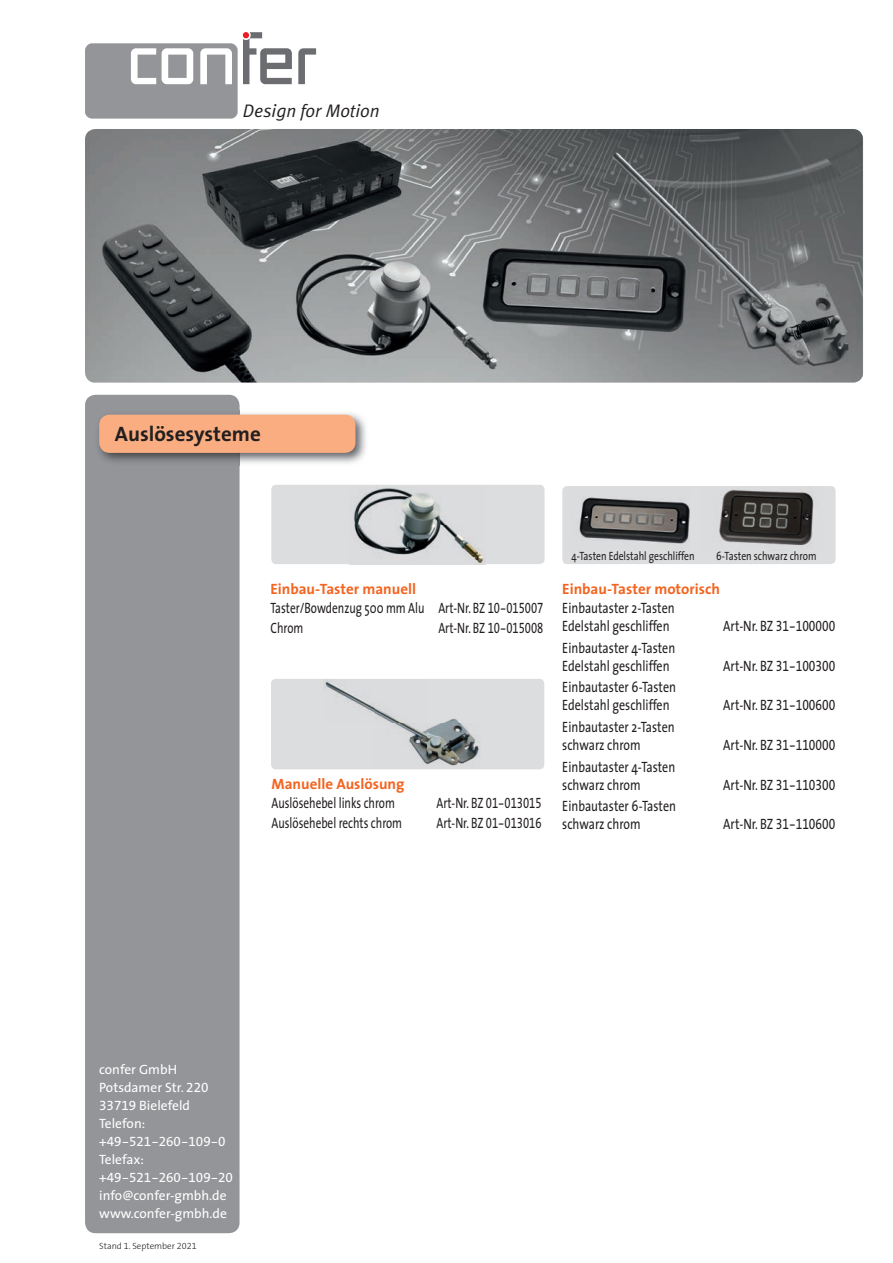
<style>
.page{position:relative;width:893px;height:1263px;background:#fff}
.page>*{position:absolute;margin:0;border:0;box-sizing:border-box;transform-origin:0 0}
.t1{font:700 21px "The Sans";color:#231f20}
.t2{font:italic 18.15px "Meta Normal LF";color:#231f20}
.t3{font:15px/18px "The Sans";color:#231f20;scale:.8 1}
.t4{font:15px/19.5px "The Sans";color:#231f20;scale:.75 1}
.t5{font:700 15px "The Sans";color:#f36421}
.t6{font:13.5px/18px "The Sans";color:#fff}
.t7{font:13.5px "The Sans Expert";color:#fff}
.t8{font:12px "The Sans";color:#231f20;scale:.8 1}
.t9{font:300 9px "The Sans";color:#231f20}
.s1{font-weight:700;color:#f36421}
.s2{font-family:"The Sans Expert"}
.s3{font-family:"The Sans"}
.s4{font-family:"The Sans Light Expert";font-weight:400}
</style>
<div class="page">
<svg style="left:85px;top:129px;width:778px;height:254px;background:#76787a"></svg>
<img style="left:85px;top:129px;width:11px;height:253px">
<img style="left:603px;top:129px;width:260px;height:253px">
<div style="left:85px;top:395px;width:155px;height:838px;background:#939598;border-radius:11px"></div>
<img style="left:99px;top:413px;width:267px;height:51px">
<div style="left:99px;top:415px;width:256px;height:38px;background:#f9ad80;border-radius:11px"></div>
<svg style="left:298px;top:48px;width:18px;height:36px"></svg>
<svg style="left:85px;top:32px;width:207px;height:87px"></svg>
<div style="left:271px;top:485px;width:274px;height:79px;background:#dcdddf;border-radius:5px"></div>
<div style="left:562px;top:486px;width:274px;height:78px;background:#dcdddf;border-radius:5px"></div>
<div style="left:271px;top:679px;width:273px;height:90px;background:#dcdddf;border-radius:5px"></div>
<img style="left:349px;top:488px;width:136px;height:77px">
<img style="left:580px;top:497px;width:110px;height:21px">
<img style="left:576px;top:518px;width:237px;height:27px">
<img style="left:701px;top:489px;width:113px;height:30px">
<img style="left:691px;top:518px;width:10px;height:27px">
<img style="left:325px;top:681px;width:154px;height:85px">
<p class="t2" style="left:243px;top:101px;width:138px">Design for Motion</p>
<h1 class="t1" style="left:115px;top:417px;width:147px">Auslösesysteme</h1>
<p class="t4" style="left:270px;top:578px;width:366px"><span class="s1">Einbau-Taster manuell<br></span>Taster/Bowdenzug 500 mm Alu Art-Nr. BZ <span class="s2">10-015007<br></span>Chrom</p>
<p class="t4" style="left:438px;top:617px;width:142px">Art-Nr. BZ <span class="s2">10-015008</span></p>
<p class="t5" style="left:272px;top:771px;width:134px">Manuelle Auslösung</p>
<p class="t4" style="left:272px;top:793px;width:166px">Auslösehebel links chrom</p>
<p class="t4" style="left:436px;top:793px;width:142px">Art-Nr. BZ <span class="s2">01-013015</span></p>
<p class="t4" style="left:272px;top:812px;width:176px">Auslösehebel rechts chrom</p>
<p class="t4" style="left:436px;top:812px;width:142px">Art-Nr. BZ <span class="s2">01-013016</span></p>
<p class="t8" style="left:571px;top:546px;width:155px">4-Tasten Edelstahl geschliffen</p>
<p class="t8" style="left:716px;top:546px;width:127px">6-Tasten schwarz chrom</p>
<p class="t5" style="left:562px;top:576px;width:159px">Einbau-Taster motorisch</p>
<p class="t3" style="left:562px;top:598px;width:142px">Einbautaster 2-Tasten<br>Edelstahl geschliffen</p>
<p class="t3" style="left:723px;top:616px;width:142px">Art-Nr. BZ <span class="s2">31-100000</span></p>
<p class="t3" style="left:562px;top:638px;width:143px">Einbautaster 4-Tasten<br>Edelstahl geschliffen</p>
<p class="t3" style="left:562px;top:678px;width:144px">Einbautaster 6-Tasten<br>Edelstahl geschliffen</p>
<p class="t3" style="left:562px;top:717px;width:142px">Einbautaster 2-Tasten schwarz chrom</p>
<p class="t3" style="left:562px;top:757px;width:143px">Einbautaster 4-Tasten schwarz chrom</p>
<p class="t3" style="left:562px;top:797px;width:144px">Einbautaster 6-Tasten schwarz chrom</p>
<p class="t3" style="left:723px;top:656px;width:142px">Art-Nr. BZ <span class="s2">31-100300</span></p>
<p class="t3" style="left:723px;top:696px;width:142px">Art-Nr. BZ <span class="s2">31-100600</span></p>
<p class="t3" style="left:723px;top:735px;width:142px">Art-Nr. BZ <span class="s2">31-110000</span></p>
<p class="t3" style="left:723px;top:775px;width:142px">Art-Nr. BZ <span class="s2">31-110300</span></p>
<p class="t3" style="left:723px;top:815px;width:142px">Art-Nr. BZ <span class="s2">31-110600</span></p>
<p class="t6" style="left:99px;top:1060px;width:111px">confer GmbH<br>Potsdamer Str. <span class="s2">220<br>33719</span> Bielefeld<br>Telefon:</p>
<p class="t7" style="left:99px;top:1130px;width:128px"><span class="s3">+</span>49-521-260-109-0</p>
<p class="t6" style="left:99px;top:1150px;width:46px">Telefax:</p>
<p class="t7" style="left:99px;top:1166px;width:135px"><span class="s3">+</span>49-521-260-109-20</p>
<p class="t6" style="left:99px;top:1186px;width:129px">info@confer-gmbh.de www.confer-gmbh.de</p>
<p class="t9" style="left:99px;top:1238px;width:99px">Stand <span class="s4">1</span>. September <span class="s4">2021</span></p>
</div>
